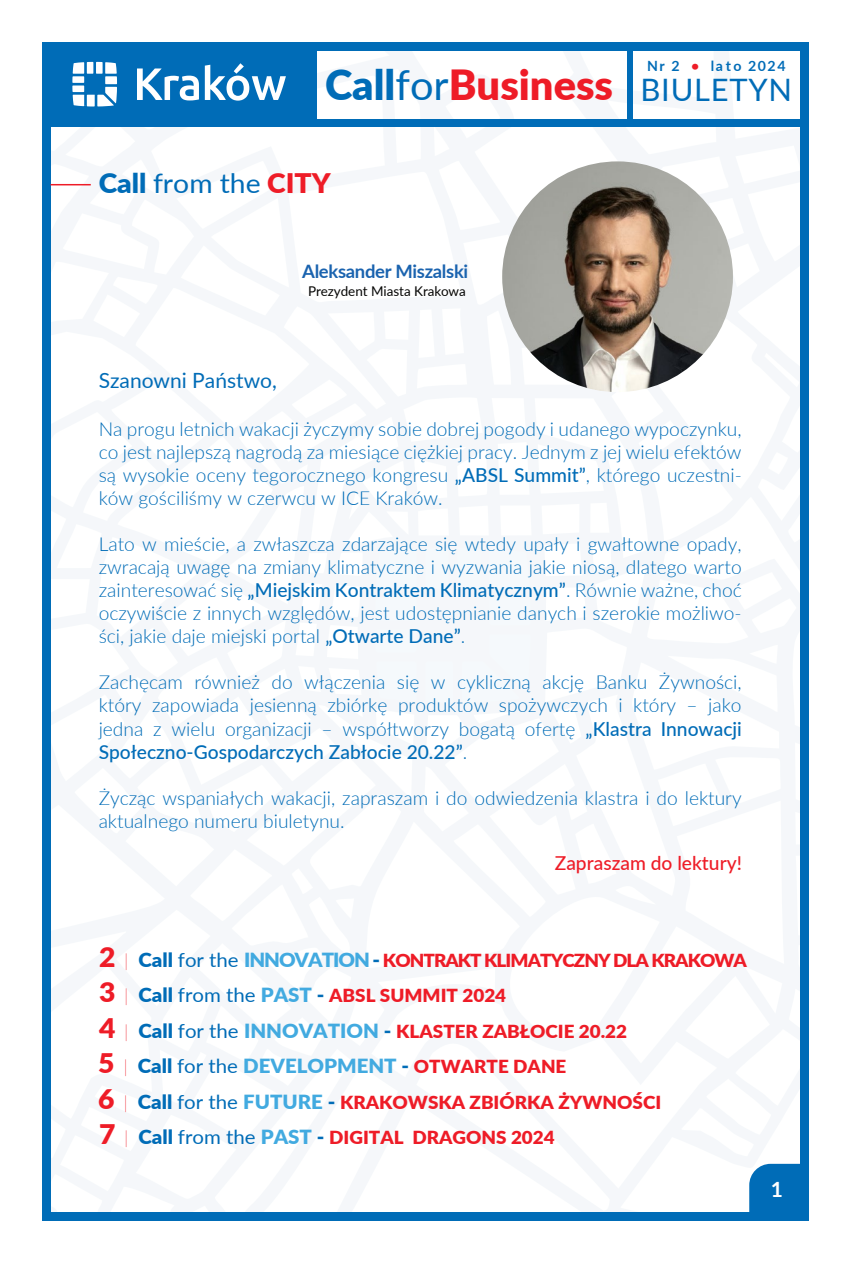
<style>
.page{position:relative;width:851px;height:1263px;background:#fff}
.page>*{position:absolute;margin:0;border:0;box-sizing:border-box;transform-origin:0 0}
.t1{font:900 41.55px "Lato";color:#ee1c27}
.t2{font:27px "Lato";color:#006cb7;scale:1.05 1}
.t3{font:21px "Lato";color:#006cb7}
.t4{font:700 21px "Lato";color:#fff}
.t5{font:900 19.5px "Lato";color:#42aae0;scale:1.05 1}
.t6{font:300 19.2px/23.1px "Lato";color:#006cb7;text-align:justify}
.t7{font:500 19.2px "Lato";color:#ee1c27}
.t8{font:700 18.45px "Lato";letter-spacing:-.015em;color:#1a63af}
.t9{font:900 18px/35.5px "Lato";color:#ee1c27;scale:1.05 1}
.t10{font:700 14.1px "Lato";letter-spacing:.11em;color:#006cb7}
.t11{font:13.5px "Lato";color:#050504}
.s1{color:#ee1c27}
.s2{color:#006cb7}
.s3{font-weight:400;color:#006cb7}
.s4{font-weight:400;font-size:30.9px;color:#006cb7}
.s5{font-weight:900}
.s6{font-weight:900;color:#ee1c27}
.s7{font-weight:500}
.s8{font-size:27px}
.s9{font-weight:100}
.s10{font-size:19.5px;color:#006cb7}
.s11{font-weight:400;font-size:19.5px;color:#006cb7}
.s12{font-size:19.5px;color:#42aae0}
.s13{font-size:27px;color:#ee1c27}
.s14{font-weight:100;font-size:18px;color:#ee1c27}
.s15{font-size:18px;color:#ee1c27}
</style>
<div class="page">
<div style="left:42px;top:42px;width:274px;height:84px;background:#006cb7"></div>
<svg style="left:72px;top:62px;width:45px;height:45px"></svg>
<svg style="left:137px;top:63px;width:149px;height:38px"></svg>
<div style="left:42px;top:42px;width:766px;height:9px;background:#006cb7"></div>
<div style="left:42px;top:42px;width:9px;height:1179px;background:#006cb7"></div>
<div style="left:800px;top:42px;width:8px;height:1179px;background:#006cb7"></div>
<div style="left:42px;top:1212px;width:766px;height:9px;background:#006cb7"></div>
<div style="left:749px;top:1164px;width:51px;height:48px;background:#006cb7"></div>
<div style="left:627px;top:43px;width:5px;height:82px;background:#006cb7"></div>
<div style="left:42px;top:119px;width:764px;height:7px;background:#006cb7"></div>
<hr style="left:51px;top:184px;width:40px;height:1px;background:#ee1c27">
<img style="left:502px;top:161px;width:230px;height:231px;border-radius:115px">
<p class="t10" style="left:647px;top:55px;width:140px">Nr 2 <span class="s1">•</span> lato 2024</p>
<h1 class="t1" style="left:325px;top:54px;width:468px"><span class="s2">Call</span><span class="s3">for</span>Business <span class="s4">BIULETYN</span></h1>
<h2 class="t2" style="left:99px;top:164px;width:222px"><span class="s5">Call</span> from the <span class="s6">CITY</span></h2>
<p class="t8" style="left:302px;top:257px;width:167px">Aleksander Miszalski</p>
<p class="t11" style="left:308px;top:281px;width:159px">Prezydent Miasta Krakowa</p>
<p class="t3" style="left:99px;top:365px;width:180px">Szanowni Państwo,</p>
<p class="t6" style="left:99px;top:417px;width:644px">Na progu letnich wakacji życzymy sobie dobrej pogody i udanego wypoczynku, co jest najlepszą nagrodą za miesiące ciężkiej pracy. Jednym z jej wielu efektów są wysokie oceny tegorocznego kongresu <span class="s7">„ABSL Summit”</span>, którego uczestni&shy;ków gościliśmy w czerwcu w ICE Kraków.</p>
<p class="t6" style="left:99px;top:532px;width:644px">Lato w mieście, a zwłaszcza zdarzające się wtedy upały i gwałtowne opady, zwracają uwagę na zmiany klimatyczne i wyzwania jakie niosą, dlatego warto zainteresować się <span class="s7">„Miejskim Kontraktem Klimatycznym”</span>. Równie ważne, choć oczywiście z innych względów, jest udostępnianie danych i szerokie możliwo&shy;ści, jakie daje miejski portal <span class="s7">„Otwarte Dane”</span>.</p>
<p class="t6" style="left:99px;top:670px;width:644px">Zachęcam również do włączenia się w cykliczną akcję Banku Żywności, który zapowiada jesienną zbiórkę produktów spożywczych i który – jako jedna z wielu organizacji – współtworzy bogatą ofertę <span class="s7">„Klastra Innowacji Społeczno-Gospodarczych Zabłocie 20.22”</span>.</p>
<p class="t6" style="left:99px;top:785px;width:644px">Życząc wspaniałych wakacji, zapraszam i do odwiedzenia klastra i do lektury aktualnego numeru biuletynu.</p>
<p class="t7" style="left:554px;top:849px;width:188px">Zapraszam do lektury!</p>
<p class="t9" style="left:99px;top:942px;width:618px"><span class="s8">2</span> <span class="s9">|</span> <span class="s10">Call</span> <span class="s11">for the</span> <span class="s12">INNOVATION</span> <span class="s10">-</span> KONTRAKT KLIMATYCZNY DLA KRAKOWA<br><span class="s8">3</span> <span class="s9">|</span> <span class="s10">Call</span> <span class="s11">from the</span> <span class="s12">PAST</span> <span class="s10">-</span> ABSL SUMMIT 2024<br><span class="s8">4</span> <span class="s9">|</span> <span class="s10">Call</span> <span class="s11">for the</span> <span class="s12">INNOVATION</span> <span class="s10">-</span> KLASTER ZABŁOCIE 20.22</p>
<p class="t5" style="left:98px;top:1051px;width:447px"><span class="s13">5</span> <span class="s14">|</span> <span class="s2">Call</span> <span class="s3">for the</span> DEVELOPMENT <span class="s2">-</span> <span class="s15">OTWARTE DANE</span></p>
<p class="t9" style="left:98px;top:1084px;width:537px"><span class="s8">6</span> <span class="s9">|</span> <span class="s10">Call</span> <span class="s11">for the</span> <span class="s12">FUTURE</span> <span class="s10">-</span> KRAKOWSKA ZBIÓRKA ŻYWNOŚCI<br><span class="s8">7</span> <span class="s9">|</span> <span class="s10">Call</span> <span class="s11">from the</span> <span class="s12">PAST</span> <span class="s10">-</span> DIGITAL DRAGONS 2024</p>
<p class="t4" style="left:770px;top:1174px;width:14px">1</p>
</div>
